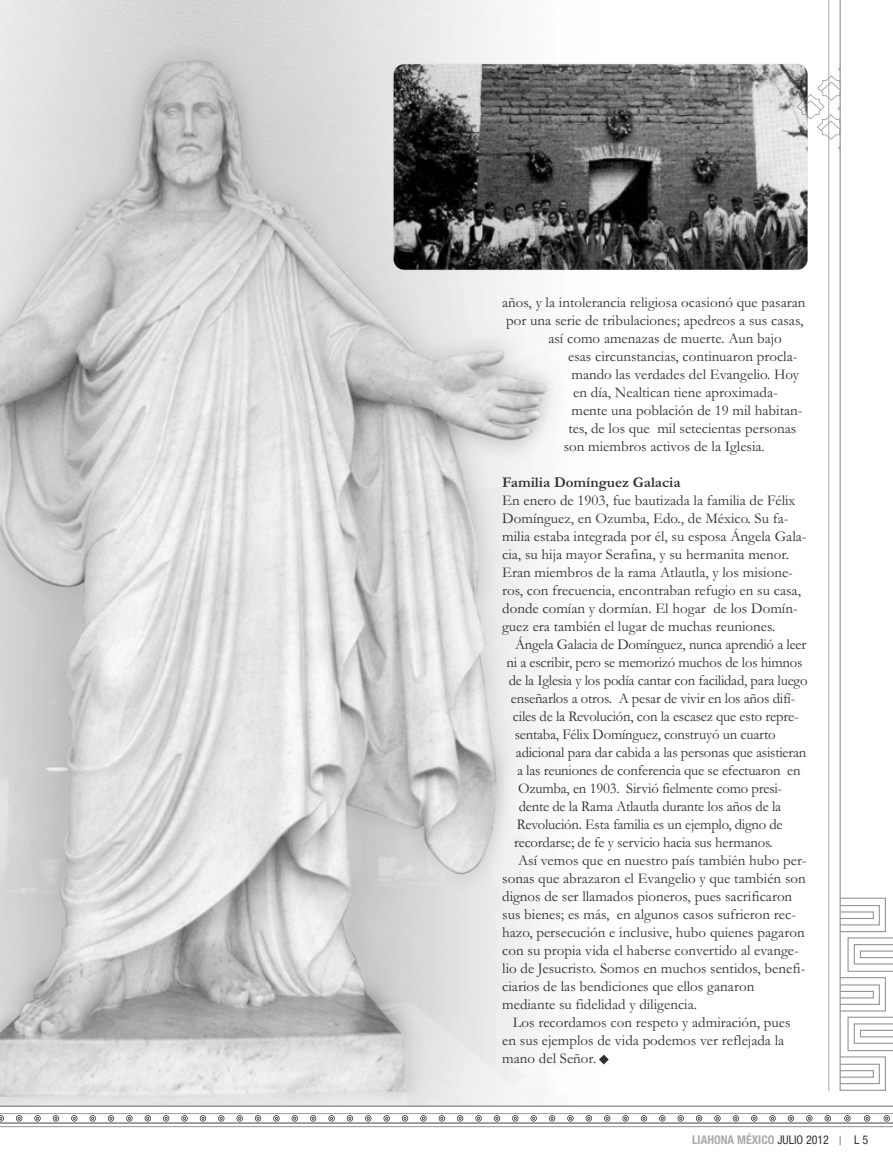
<style>
.page{position:relative;width:893px;height:1170px;background:#fff}
.page>*{position:absolute;margin:0;border:0;box-sizing:border-box;transform-origin:0 0}
.t1{font:15px/18px "Garamond";color:#303030}
.t2{font:700 15px "Garamond";color:#303030}
.t3{font:700 condensed 12px "Helvetica Neue LT Std";color:#aaa}
.t4{font:condensed 12px "Helvetica Neue LT Std";color:#303030}
.s1{font-weight:400;color:#303030}
</style>
<div class="page">
<img style="left:0;top:0;width:605px;height:1105px">
<img style="left:394px;top:64px;width:413px;height:206px;border-radius:11px">
<svg style="left:0;top:1105px;width:893px;height:19px"></svg>
<svg style="left:839px;top:1135px;width:2px;height:9px"></svg>
<hr style="left:839px;top:0;width:2px;height:1090px;background:#aaa">
<hr style="left:828px;top:0;width:1px;height:1090px;background:#aaa">
<svg style="left:599px;top:1054px;width:10px;height:10px"></svg>
<svg style="left:841px;top:897px;width:52px;height:193px"></svg>
<svg style="left:606px;top:56px;width:234px;height:214px"></svg>
<p class="t1" style="left:502px;top:292px;width:305px">años, y la intole rancia religiosa ocasionó que pasaran</p>
<p class="t1" style="left:506px;top:310px;width:299px">por una serie de tribulaciones; apedreos a sus casas,</p>
<p class="t1" style="left:548px;top:328px;width:235px">así como amenazas de muerte. Aun bajo</p>
<p class="t1" style="left:568px;top:346px;width:231px">esas circunstancias, continuaron procla-</p>
<p class="t1" style="left:571px;top:364px;width:229px">mando las verdades del Evangelio. Hoy</p>
<p class="t1" style="left:573px;top:382px;width:206px">en día, Nealtican tiene aproximada-</p>
<p class="t1" style="left:571px;top:400px;width:232px">mente una población de 19 mil habitan -</p>
<p class="t1" style="left:568px;top:418px;width:229px">tes, de los que mil setecientas personas</p>
<p class="t1" style="left:564px;top:436px;width:203px">son miembros activos de la Iglesia.</p>
<p class="t2" style="left:502px;top:473px;width:180px">Familia Domínguez Galacia</p>
<p class="t1" style="left:502px;top:490px;width:306px">En enero de 1903, fue bautizada la familia de Félix Domínguez, en Ozumba, Edo., de México. Su fa&shy;milia estaba integrada por él, su esposa Ángela Gala&shy;cia, su hija mayor Serafina, y su hermanita menor.<br>Eran miembros de la rama Atlautla, y los misio ne - ros, con frecuencia, encontraban refugio en su casa, donde comían y dormían. El hogar de los Domín - guez era también el lugar de muchas reuniones.</p>
<p class="t1" style="left:515px;top:634px;width:293px">Ángela Galacia de Domínguez, nunca aprendió a leer</p>
<p class="t1" style="left:506px;top:652px;width:297px">ni a escribir, pero se memorizó muchos de los himnos</p>
<p class="t1" style="left:509px;top:670px;width:301px">de la Iglesia y los podía cantar con facilidad, para luego</p>
<p class="t1" style="left:511px;top:688px;width:286px">enseñarlos a otros. A pesar de vivir en los años difí-</p>
<p class="t1" style="left:513px;top:706px;width:287px">ciles de la Revolución, con la escasez que esto repre-</p>
<p class="t1" style="left:515px;top:724px;width:262px">sentaba, Félix Domínguez, construyó un cuarto</p>
<p class="t1" style="left:516px;top:742px;width:292px">adicional para dar cabida a las personas que asistieran</p>
<p class="t1" style="left:517px;top:760px;width:285px">a las reuniones de conferencia que se efectuaron en</p>
<p class="t1" style="left:518px;top:778px;width:266px">Ozumba, en 1903. Sirvió fielmente como presi-</p>
<p class="t1" style="left:519px;top:796px;width:264px">dente de la Rama Atlautla durante los años de la</p>
<p class="t1" style="left:517px;top:814px;width:267px">Revolución. Esta familia es un ejemplo, digno de</p>
<p class="t1" style="left:514px;top:832px;width:260px">recordarse; de fe y servicio hacia sus hermanos.</p>
<p class="t1" style="left:518px;top:850px;width:290px">Así vemos que en nuestro país también hubo per-</p>
<p class="t1" style="left:502px;top:868px;width:305px">sonas que abrazaron el Evangelio y que también son</p>
<p class="t1" style="left:502px;top:886px;width:292px">dignos de ser llamados pioneros, pues sacrificaron</p>
<p class="t1" style="left:502px;top:904px;width:295px">sus bienes; es más, en algunos casos sufrieron rec-</p>
<p class="t1" style="left:502px;top:922px;width:304px">hazo, persecución e inclusive, hubo quienes pagaron</p>
<p class="t1" style="left:502px;top:940px;width:298px">con su propia vida el haberse convertido al evange-</p>
<p class="t1" style="left:502px;top:958px;width:305px">lio de Jesucristo. Somos en muchos sentidos, benefi-</p>
<p class="t1" style="left:502px;top:976px;width:254px">ciarios de las bendiciones que ellos ganaron</p>
<p class="t1" style="left:502px;top:994px;width:196px">mediante su fidelidad y diligencia.</p>
<p class="t1" style="left:513px;top:1012px;width:279px">Los recordamos con respeto y admiración, pues</p>
<p class="t1" style="left:502px;top:1030px;width:284px">en sus ejemplos de vida podemos ver reflejada la</p>
<p class="t1" style="left:502px;top:1048px;width:96px">mano del Señor.</p>
<p class="t3" style="left:692px;top:1135px;width:139px">LIAHONA MÉXICO <span class="s1">JULIO 2012</span></p>
<p class="t4" style="left:854px;top:1135px;width:15px">L 5</p>
</div>
